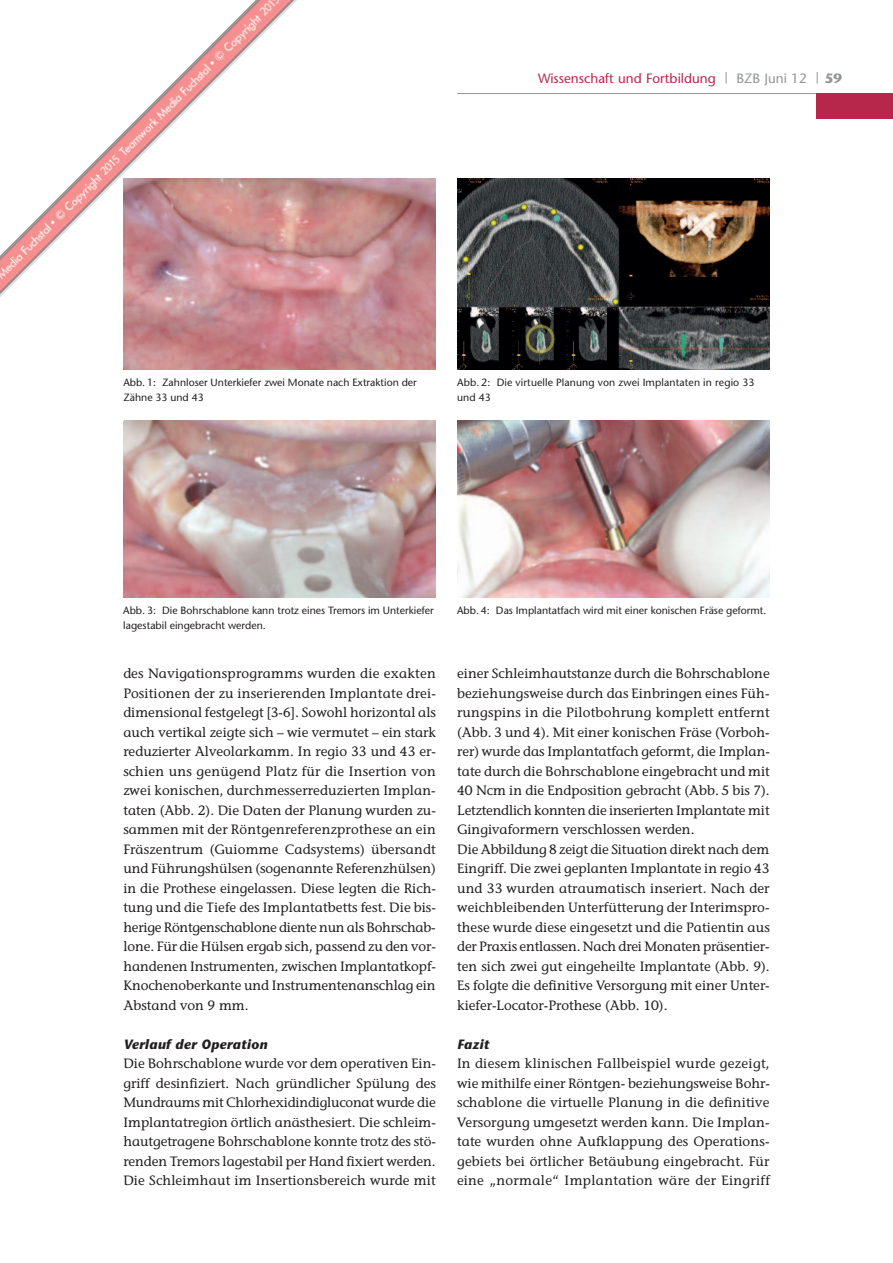
<style>
.page{position:relative;width:893px;height:1263px;background:#fff}
.page>*{position:absolute;margin:0;border:0;box-sizing:border-box;transform-origin:0 0}
.t1{font:13.5px/19.5px "Stone Informal";color:#231f20;text-align:justify}
.t2{font:13.5px "Stone Sans";color:#b6274b}
.t3{font:italic 700 13.5px "Stone Sans";letter-spacing:.02em;color:#231f20}
.t4{font:13.5px "Stone Sans";color:#939598}
.t5{font:700 13.5px "Stone Sans";color:#939598}
.t6{font:10.5px/15px "Stone Sans";color:#231f20}
</style>
<div class="page">
<img style="left:0;top:0;width:320px;height:297px">
<svg style="left:726px;top:72px;width:1px;height:12px"></svg>
<svg style="left:817px;top:72px;width:1px;height:12px"></svg>
<hr style="left:457px;top:93px;width:436px;height:1px;background:#939598">
<div style="left:816px;top:93px;width:77px;height:26px;background:#b6274b"></div>
<img style="left:123px;top:179px;width:313px;height:191px">
<img style="left:457px;top:421px;width:313px;height:177px">
<img style="left:123px;top:421px;width:313px;height:176px">
<img style="left:457px;top:179px;width:313px;height:191px">
<p class="t2" style="left:538px;top:73px;width:179px">Wissenschaft und Fortbildung</p>
<p class="t4" style="left:736px;top:73px;width:72px">BZB Juni 12</p>
<p class="t5" style="left:825px;top:73px;width:19px">59</p>
<p class="t6" style="left:123px;top:376px;width:295px">Abb. 1: Zahnloser Unterkiefer zwei Monate nach Extraktion der<br>Zähne 33 und 43</p>
<p class="t6" style="left:457px;top:376px;width:299px">Abb. 2: Die virtuelle Planung von zwei Implantaten in regio 33 und 43</p>
<p class="t6" style="left:123px;top:603px;width:312px">Abb. 3: Die Bohrschablone kann trotz eines Tremors im Unterkiefer</p>
<p class="t6" style="left:457px;top:604px;width:311px">Abb. 4: Das Implantatfach wird mit einer konischen Fräse geformt.</p>
<p class="t6" style="left:123px;top:618px;width:144px">lagestabil eingebracht werden.</p>
<p class="t1" style="left:457px;top:664px;width:314px;text-align:left">einer Schleimhautstanze durch die Bohrschablone beziehungsweise durch das Einbringen eines Füh&shy;rungspins in die Pilotbohrung komplett entfernt (Abb. 3 und 4). Mit einer konischen Fräse (Vorboh&shy;rer) wurde das Implantatfach geformt, die Implan&shy;tate durch die Bohrschablone eingebracht und mit 40 Ncm in die Endposition gebracht (Abb. 5 bis 7).<br>Letztendlich konnten die inserierten Implantate mit Gingivaformern verschlossen werden.<br>Die Abbildung 8 zeigt die Situation direkt nach dem Eingriff. Die zwei geplanten Implantate in regio 43 und 33 wurden atraumatisch inseriert. Nach der weichbleibenden Unterfütterung der Interimspro&shy;these wurde diese eingesetzt und die Patientin aus der Praxis entlassen. Nach drei Monaten präsentier&shy;ten sich zwei gut eingeheilte Implantate (Abb. 9).<br>Es folgte die definitive Versorgung mit einer Unter&shy;kiefer-Locator-Prothese (Abb. 10).</p>
<p class="t3" style="left:457px;top:1038px;width:34px">Fazit</p>
<p class="t1" style="left:457px;top:1053px;width:314px">In diesem klinischen Fallbeispiel wurde gezeigt, wie mithilfe einer Röntgen- beziehungsweise Bohr&shy;schablone die virtuelle Planung in die definitive Versorgung umgesetzt werden kann. Die Implan&shy;tate wurden ohne Aufklappung des Operations&shy;gebiets bei örtlicher Betäubung eingebracht. Für eine „normale“ Implantation wäre der Eingriff</p>
<p class="t1" style="left:123px;top:664px;width:314px">des Navigationsprogramms wurden die exakten Positionen der zu inserierenden Implantate drei&shy;dimensional festgelegt [3-6]. Sowohl horizontal als auch vertikal zeigte sich – wie vermutet – ein stark reduzierter Alveolarkamm. In regio 33 und 43 er&shy;schien uns genügend Platz für die Insertion von zwei konischen, durchmesserreduzierten Implan&shy;taten (Abb. 2). Die Daten der Planung wurden zu&shy;sammen mit der Röntgenreferenzprothese an ein Fräszentrum (Guiomme Cadsystems) übersandt und Führungshülsen (sogenannte Referenzhülsen) in die Prothese eingelassen. Diese legten die Rich&shy;tung und die Tiefe des Implantatbetts fest. Die bis&shy;herige Röntgenschablone diente nun als Bohrschab&shy;lone. Für die Hülsen ergab sich, passend zu den vor&shy;handenen Instrumenten, zwischen Implantatkopf-Knochenoberkante und Instrumentenanschlag ein Abstand von 9 mm.</p>
<p class="t3" style="left:123px;top:1038px;width:145px">Verlauf der Operation</p>
<p class="t1" style="left:123px;top:1053px;width:314px">Die Bohrschablone wurde vor dem operativen Ein&shy;griff desinfiziert. Nach gründlicher Spülung des Mundraums mit Chlorhexidindigluconat wurde die Implantatregion örtlich anästhesiert. Die schleim&shy;hautgetragene Bohrschablone konnte trotz des stö&shy;renden Tremors lagestabil per Hand fixiert werden.<br>Die Schleim haut im Insertionsbereich wurde mit</p>
</div>
